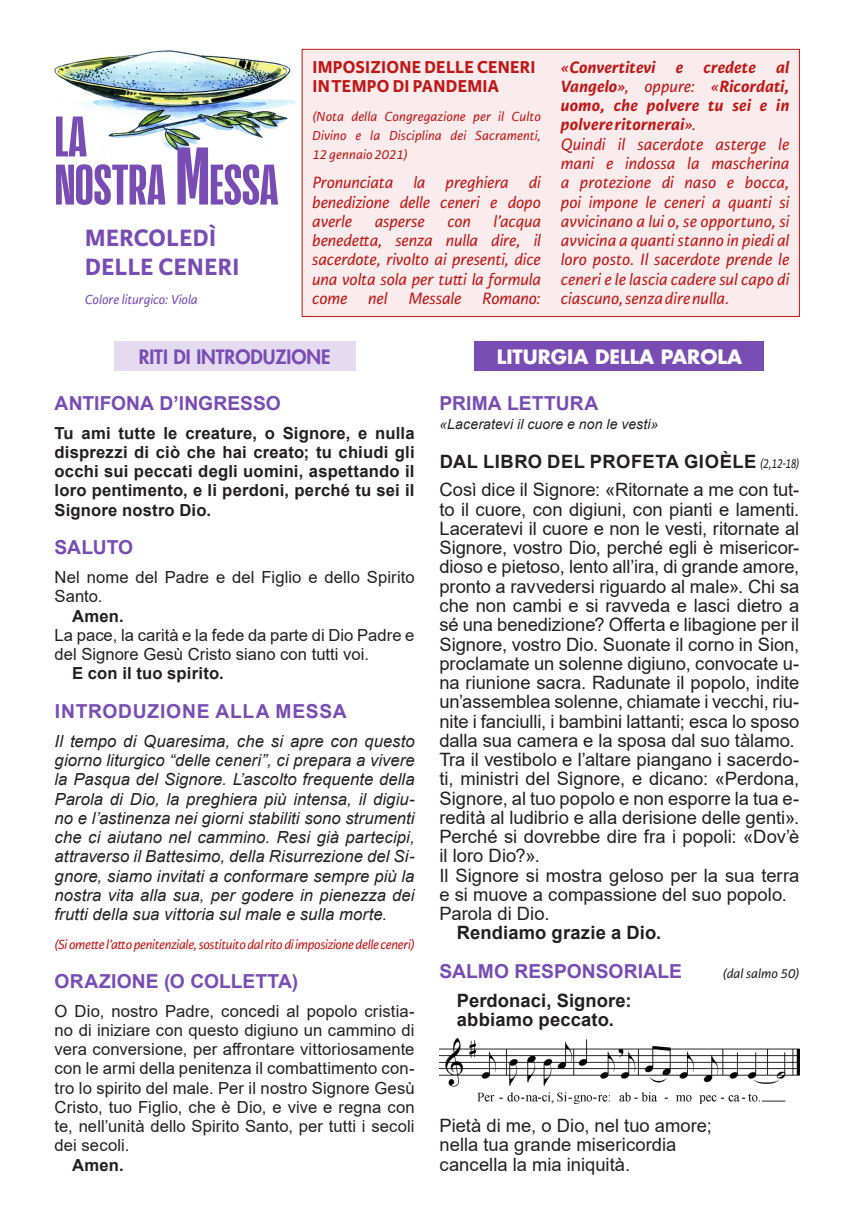
<style>
.page{position:relative;width:859px;height:1231px;background:#fff}
.page>*{position:absolute;margin:0;border:0;box-sizing:border-box;transform-origin:0 0}
.t1{font:55.82px "Action Condensed Medium Grade 3";color:#784cb3;scale:1.2 1}
.t2{font:700 25.2px "Karmina Sans";letter-spacing:.02em;color:#784cb3}
.t3{font:700 19.25px "Arial";letter-spacing:.005em;color:#784cb3}
.t4{font:700 19.25px "Arial";letter-spacing:.04em;color:#784cb3}
.t5{font:700 19.25px "Futura Std";color:#fff}
.t6{font:800 19.25px "Futura Std";color:#784cb3}
.t7{font:18.38px/19.2px "Arial";color:#231f20;text-align:justify}
.t8{font:700 18.38px "Arial";letter-spacing:.01em;color:#231f20}
.t9{font:700 18.38px "Karmina Sans";letter-spacing:.015em;color:#bf1717}
.t10{font:700 18.38px "Arial";letter-spacing:.03em;color:#231f20}
.t11{font:italic 17.5px/19.2px "Karmina Sans";color:#bf1717;text-align:justify}
.t12{font:italic 700 17.5px/19.2px "Karmina Sans";letter-spacing:.015em;color:#bf1717;text-align:justify}
.t13{font:16.62px/19.2px "Arial";color:#231f20}
.t14{font:italic 16.62px/19.2px "Arial";letter-spacing:.005em;color:#231f20;text-align:justify}
.t15{font:700 16.62px/19.2px "Arial";letter-spacing:.01em;color:#231f20;text-align:justify}
.t16{font:italic 14px/19.2px "Karmina Sans";letter-spacing:-.015em;color:#bf1717;text-align:justify}
.t17{font:italic 14px "Arial";letter-spacing:.01em;color:#231f20}
.t18{font:italic 14px "Karmina Sans";color:#784cb3}
.t19{font:italic 14px "Karmina Sans";letter-spacing:.01em;color:#231f20}
.s1{font-size:79.8px}
.s2{font-weight:400}
.s3{font-family:"Karmina Sans";font-weight:400;font-style:italic;font-size:14px}
</style>
<div class="page">
<div style="left:302px;top:49px;width:497px;height:267px;background:#faecec"></div>
<div style="left:302px;top:49px;width:497px;height:267px;border:1px solid #bf1717"></div>
<img style="left:54px;top:50px;width:243px;height:102px">
<div style="left:114px;top:341px;width:241px;height:30px;background:#e4dbf0"></div>
<div style="left:474px;top:341px;width:289px;height:30px;background:#784cb3"></div>
<img style="left:439px;top:1038px;width:360px;height:64px">
<p class="t1" style="left:55px;top:107px;width:28px">LA</p>
<p class="t1" style="left:55px;top:156px;width:187px">NOSTRA<span class="s1">M</span>ESSA</p>
<p class="t2" style="left:85px;top:223px;width:132px">MERCOLEDÌ</p>
<p class="t2" style="left:85px;top:252px;width:156px">DELLE CENERI</p>
<p class="t18" style="left:85px;top:291px;width:114px">Colore liturgico: Viola</p>
<p class="t9" style="left:312px;top:56px;width:224px">IMPOSIZIONE DELLE CENERI</p>
<p class="t9" style="left:312px;top:75px;width:188px">IN TEMPO DI PANDEMIA</p>
<p class="t16" style="left:312px;top:107px;width:230px">(Nota della Congregazione per il Culto Divino e la Disciplina dei Sacramenti, 12 gennaio 2021)</p>
<p class="t11" style="left:312px;top:173px;width:230px">Pronunciata la preghiera di benedizione delle ceneri e dopo averle</p>
<p class="t11" style="left:312px;top:212px;width:230px;text-indent:181px">l’acqua benedetta, senza nulla dire, il sacerdote, rivolto ai presenti, dice una volta sola per tutti la formula come nel Messale Romano:</p>
<p class="t11" style="left:374px;top:212px;width:51px">asperse</p>
<p class="t11" style="left:447px;top:212px;width:25px">con</p>
<p class="t12" style="left:560px;top:58px;width:230px"><span class="s2">«</span>Convertitevi e credete al Vangelo<span class="s2">», oppure: «</span>Ricordati, uomo, che polvere tu sei e in polvere ritornerai<span class="s2">».</span></p>
<p class="t11" style="left:560px;top:135px;width:230px">Quindi il sacerdote asterge le mani e indossa la mascherina a protezione di naso e bocca, poi impone le ceneri a quanti si avvicinano a lui o, se opportuno, si avvicina a quanti stanno in piedi al loro posto. Il sacerdote prende le ceneri e le lascia cadere sul capo di ciascuno, senza dire nulla.</p>
<p class="t6" style="left:139px;top:345px;width:193px">RITI DI INTRODUZIONE</p>
<p class="t3" style="left:55px;top:389px;width:228px">ANTIFONA D’INGRESSO</p>
<p class="t15" style="left:55px;top:423px;width:361px">Tu ami tutte le creature, o Signore, e nulla disprezzi di ciò che hai creato; tu chiudi gli occhi sui peccati degli uomini, aspettando il loro pentimento, e li perdoni, perché tu sei il Signore nostro Dio.</p>
<p class="t3" style="left:55px;top:534px;width:80px">SALUTO</p>
<p class="t13" style="left:55px;top:567px;width:361px">Nel nome del Padre e del Figlio e dello Spirito<br>Santo.</p>
<p class="t15" style="left:72px;top:606px;width:53px">Amen.</p>
<p class="t13" style="left:55px;top:625px;width:361px">La pace, la carità e la fede da parte di Dio Padre e del Signore Gesù Cristo siano con tutti voi.</p>
<p class="t15" style="left:72px;top:664px;width:153px">E con il tuo spirito.</p>
<p class="t4" style="left:55px;top:697px;width:293px">INTRODUZIONE ALLA MESSA</p>
<p class="t14" style="left:55px;top:731px;width:361px">Il tempo di Quaresima, che si apre con questo giorno liturgico “delle ceneri”, ci prepara a vivere la Pasqua del Signore. L’ascolto frequente della Parola di Dio, la preghiera più intensa, il digiu&shy;no e l’astinenza nei giorni stabiliti sono strumenti che ci aiutano nel cammino. Resi già partecipi, attraverso il Battesimo, della Risurrezione del Si&shy;gnore, siamo invitati a conformare sempre più la nostra vita alla sua, per godere in pienezza dei frutti della sua vittoria sul male e sulla morte.</p>
<p class="t16" style="left:55px;top:935px;width:361px">(Si omette l’atto penitenziale, sostituito dal rito di imposizione delle ceneri)</p>
<p class="t3" style="left:55px;top:967px;width:245px">ORAZIONE (O COLLETTA)</p>
<p class="t13" style="left:55px;top:1000px;width:361px;text-align:justify">O Dio, nostro Padre, concedi al popolo cristia&shy;no di iniziare con questo digiuno un cammino di vera conversione, per affrontare vittoriosamente con le armi della penitenza il combattimento con&shy;tro lo spirito del male. Per il nostro Signore Gesù Cristo, tuo Figlio, che è Dio, e vive e regna con te, nell’unità dello Spirito Santo, per tutti i secoli dei secoli.</p>
<p class="t15" style="left:72px;top:1155px;width:53px">Amen.</p>
<p class="t5" style="left:496px;top:344px;width:246px">LITURGIA DELLA PAROLA</p>
<p class="t3" style="left:439px;top:389px;width:160px">PRIMA LETTURA</p>
<p class="t17" style="left:439px;top:415px;width:220px">«Laceratevi il cuore e non le vesti»</p>
<p class="t10" style="left:439px;top:448px;width:361px">DAL LIBRO DEL PROFETA GIOÈLE <span class="s3">(2,12-18)</span></p>
<p class="t7" style="left:439px;top:480px;width:361px">Così dice il Signore: «Ritornate a me con tut&shy;to il cuore, con digiuni, con pianti e lamenti.<br>Laceratevi il cuore e non le vesti, ritornate al Signore, vostro Dio, perché egli è misericor&shy;dioso e pietoso, lento all’ira, di grande amore, pronto a ravvedersi riguardo al male». Chi sa che non cambi e si ravveda e lasci dietro a sé una benedizione? Offerta e libagione per il Signore, vostro Dio. Suonate il corno in Sion, proclamate un solenne digiuno, convocate u&shy;na riunione sacra. Radunate il popolo, indite un’assemblea solenne, chiamate i vecchi, riu&shy;nite i fanciulli, i bambini lattanti; esca lo sposo dalla sua camera e la sposa dal suo tàlamo.</p>
<p class="t7" style="left:439px;top:749px;width:361px">Tra il vestibolo e l’altare piangano i sacerdo&shy;ti, ministri del Signore, e dicano: «Perdona, Signore, al tuo popolo e non esporre la tua e&shy;redità al ludibrio e alla derisione delle genti».<br>Perché si dovrebbe dire fra i popoli: «Dov’è il loro Dio?».</p>
<p class="t7" style="left:439px;top:865px;width:361px">Il Signore si mostra geloso per la sua terra e si muove a compassione del suo popolo.</p>
<p class="t7" style="left:439px;top:903px;width:111px">Parola di Dio.</p>
<p class="t8" style="left:457px;top:919px;width:206px">Rendiamo grazie a Dio.</p>
<p class="t3" style="left:439px;top:957px;width:244px">SALMO RESPONSORIALE</p>
<p class="t19" style="left:722px;top:965px;width:78px">(dal salmo 50)</p>
<p class="t8" style="left:457px;top:987px;width:176px">Perdonaci, Signore:</p>
<p class="t8" style="left:457px;top:1006px;width:158px">abbiamo peccato.</p>
<p class="t7" style="left:439px;top:1115px;width:273px">Pietà di me, o Dio, nel tuo amore;</p>
<p class="t7" style="left:439px;top:1134px;width:238px">nella tua grande misericordia</p>
<p class="t7" style="left:439px;top:1154px;width:192px">cancella la mia iniquità.</p>
</div>
